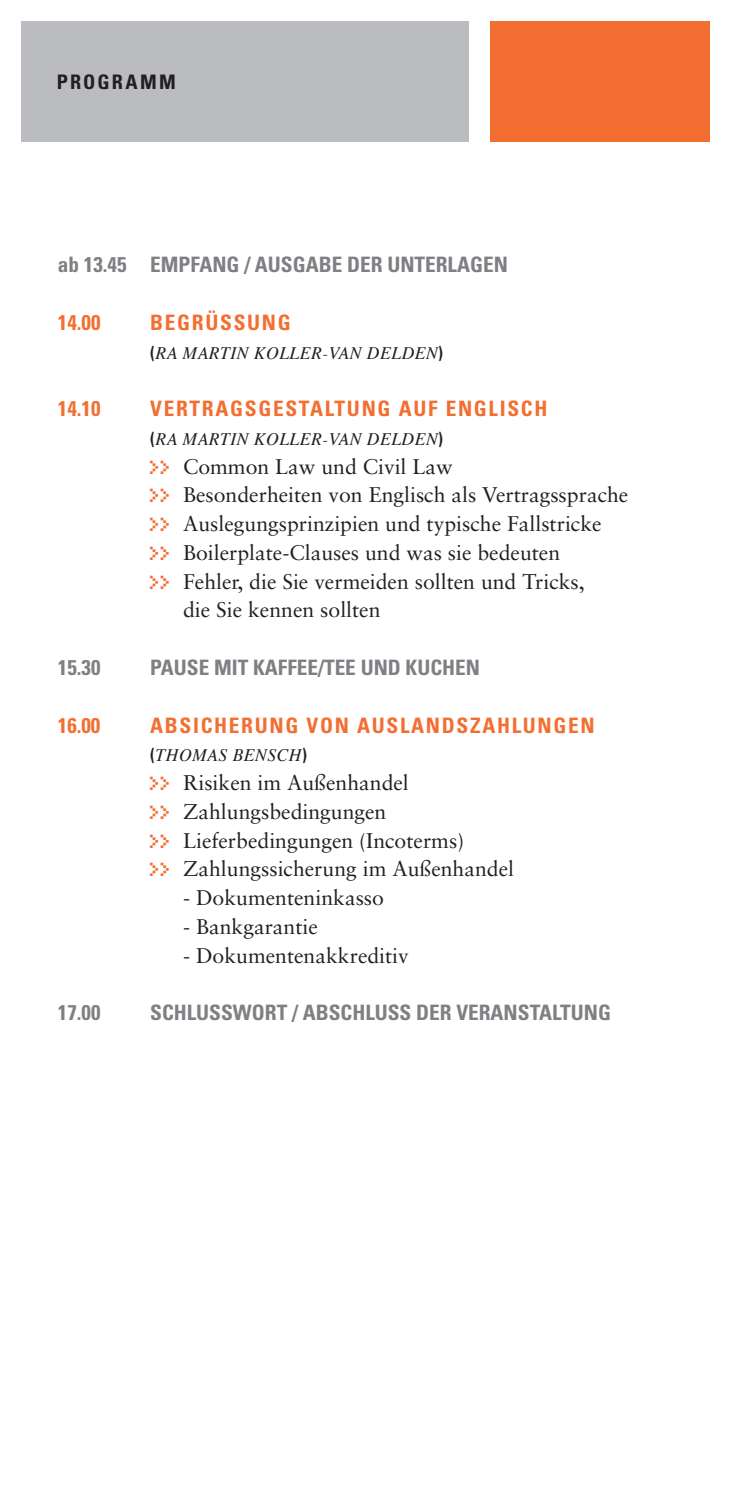
<style>
.page{position:relative;width:745px;height:1489px;background:#fff}
.page>*{position:absolute;margin:0;border:0;box-sizing:border-box;transform-origin:0 0}
.t1{font:21.25px/28.8px "Sabon";color:#231f20}
.t2{font:700 condensed 21.25px "Univers";color:#7e8083}
.t3{font:700 condensed 21.25px "Univers";letter-spacing:.08em;color:#f36f31}
.t4{font:700 condensed 20px "Univers";letter-spacing:.105em;color:#231f20}
.t5{font:italic 17.5px "Times";letter-spacing:.03em;color:#231f20}
.s1{font-family:"Univers";font-weight:700;font-style:normal;font-stretch:condensed}
.s2{font-family:"Eboy EXT Alpha";color:#f36f31}
</style>
<div class="page">
<div style="left:21px;top:21px;width:447px;height:121px;background:#bbbcbf"></div>
<div style="left:489px;top:21px;width:220px;height:121px;background:#f36f31"></div>
<p class="t4" style="left:57px;top:70px;width:120px">PROGRAMM</p>
<p class="t2" style="left:58px;top:252px;width:451px">AB 13.45 EMPFANG / AUSGABE DER UNTERLAGEN</p>
<p class="t3" style="left:58px;top:309px;width:44px">14.00</p>
<p class="t3" style="left:150px;top:309px;width:14px">BEGR</p>
<p class="t3" style="left:205px;top:309px;width:30px">ÜSSUNG</p>
<p class="t5" style="left:150px;top:337px;width:294px"><span class="s1">(</span>RA MAR TIN KOLLER-VAN DELDEN<span class="s1">)</span></p>
<p class="t3" style="left:58px;top:395px;width:44px">14.10</p>
<p class="t3" style="left:150px;top:395px;width:398px">VERTRAGSGESTALTUNG AUF ENGLISCH</p>
<p class="t5" style="left:150px;top:423px;width:294px"><span class="s1">(</span>RA MAR TIN KOLLER-VAN DELDEN<span class="s1">)</span></p>
<p class="t1" style="left:150px;top:451px;width:304px"><span class="s2">&gt;&gt;</span> Common Law und Civil Law</p>
<p class="t1" style="left:150px;top:480px;width:479px"><span class="s2">&gt;&gt;</span> Besonderheiten von Englisch als Vertragssprache</p>
<p class="t1" style="left:150px;top:509px;width:452px"><span class="s2">&gt;&gt;</span> Auslegungsprinzipien und typische Fallstricke</p>
<p class="t1" style="left:150px;top:538px;width:411px"><span class="s2">&gt;&gt;</span> Boilerplate-Clauses und was sie bedeuten</p>
<p class="t1" style="left:150px;top:566px;width:436px"><span class="s2">&gt;&gt;</span> Fehler, die Sie vermeiden sollten und Tricks,</p>
<p class="t1" style="left:183px;top:595px;width:199px">die Sie kennen sollten</p>
<p class="t2" style="left:58px;top:654px;width:44px">15.30</p>
<p class="t2" style="left:150px;top:654px;width:331px">PAUSE MIT KAFFEE/TEE UND KUCHEN</p>
<p class="t3" style="left:58px;top:712px;width:44px">16.00</p>
<p class="t3" style="left:150px;top:712px;width:446px">ABSICHERUNG VON AUSLANDSZAHLUNGEN</p>
<p class="t5" style="left:150px;top:739px;width:158px"><span class="s1">(</span>THOMAS BENSCH<span class="s1">)</span></p>
<p class="t1" style="left:150px;top:768px;width:365px"><span class="s2">&gt;&gt;</span> Risiken im Außenhandel<br><span class="s2">&gt;&gt;</span> Zahlungsbedingungen<br><span class="s2">&gt;&gt;</span> Lieferbedingungen (Incoterms)<br><span class="s2">&gt;&gt;</span> Zahlungssicherung im Außenhandel</p>
<p class="t1" style="left:183px;top:883px;width:202px">- Dokumenteninkasso</p>
<p class="t1" style="left:183px;top:911px;width:136px">- Bankgarantie</p>
<p class="t1" style="left:183px;top:940px;width:227px">- Dokumentenakkreditiv</p>
<p class="t2" style="left:58px;top:999px;width:44px">17.00</p>
<p class="t2" style="left:150px;top:999px;width:462px">SCHLUSSWORT / ABSCHLUSS DER VERANSTALTUNG</p>
</div>
